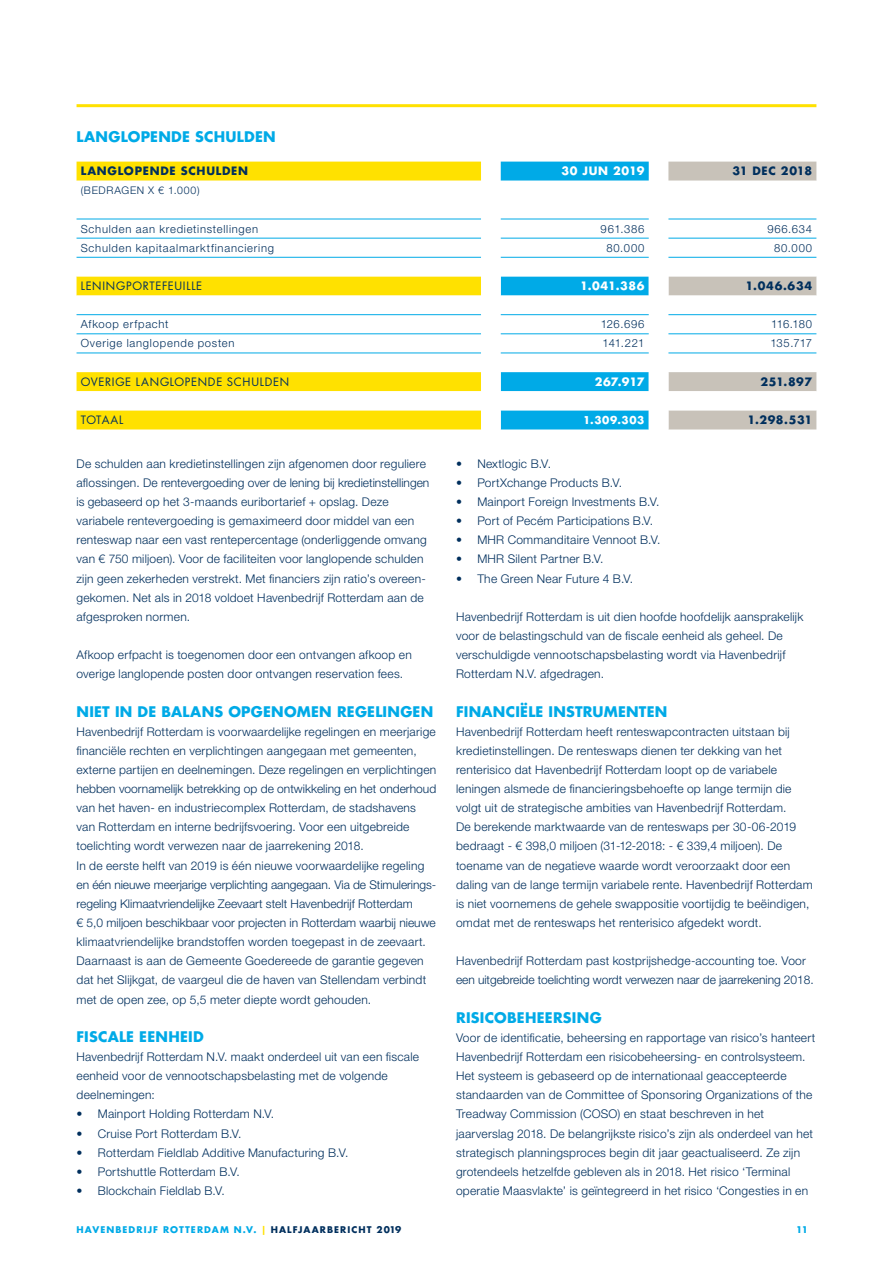
<style>
.page{position:relative;width:893px;height:1263px;background:#fff}
.page>*{position:absolute;margin:0;border:0;box-sizing:border-box;transform-origin:0 0}
.t1{font:700 14.25px "Futura Std";letter-spacing:.02em;color:#00aae7}
.t2{font:300 12px/19.2px "Helvetica Neue LT Std";letter-spacing:.02em;color:#002f5d}
.t3{font:300 12px/19.2px "Helvetica Neue LT Std";letter-spacing:-.005em;color:#002f5d}
.t4{font:300 11.25px "Helvetica Neue LT Std";letter-spacing:.065em;color:#002f5d}
.t5{font:11.25px "Futura Std";letter-spacing:.065em;color:#002f5d}
.t6{font:700 11.25px "Futura Std";letter-spacing:.065em;color:#002f5d}
.t7{font:700 11.25px "Futura Std";letter-spacing:.05em;color:#fff}
.t8{font:700 11.25px "Futura Std";letter-spacing:.025em;color:#002f5d}
.t9{font:300 10.5px "Helvetica Neue LT Std";letter-spacing:.07em;color:#002f5d}
.t10{font:700 10.5px "Futura Std";letter-spacing:.06em;color:#fff}
.t11{font:700 9px "Futura Std";letter-spacing:.12em;color:#00aae7}
.s1{color:#ffe100}
.s2{color:#002f5d}
</style>
<div class="page">
<div style="left:77px;top:162px;width:404px;height:19px;background:#ffe100"></div>
<div style="left:501px;top:162px;width:148px;height:19px;background:#00aae7"></div>
<div style="left:668px;top:162px;width:148px;height:19px;background:#c8c2b9"></div>
<svg style="left:77px;top:410px;width:739px;height:19px;background:#c3d265"></svg>
<svg style="left:77px;top:218px;width:739px;height:174px"></svg>
<hr style="left:77px;top:219px;width:404px;height:1px;background:#00aae7">
<hr style="left:501px;top:219px;width:148px;height:1px;background:#00aae7">
<hr style="left:668px;top:219px;width:148px;height:1px;background:#00aae7">
<hr style="left:77px;top:257px;width:404px;height:1px;background:#00aae7">
<hr style="left:501px;top:257px;width:148px;height:1px;background:#00aae7">
<hr style="left:668px;top:257px;width:148px;height:1px;background:#00aae7">
<hr style="left:77px;top:334px;width:404px;height:1px;background:#00aae7">
<hr style="left:501px;top:334px;width:148px;height:1px;background:#00aae7">
<hr style="left:668px;top:334px;width:148px;height:1px;background:#00aae7">
<hr style="left:77px;top:238px;width:404px;height:1px;background:#00aae7">
<hr style="left:501px;top:238px;width:148px;height:1px;background:#00aae7">
<hr style="left:668px;top:238px;width:148px;height:1px;background:#00aae7">
<hr style="left:77px;top:353px;width:404px;height:1px;background:#00aae7">
<hr style="left:501px;top:353px;width:148px;height:1px;background:#00aae7">
<hr style="left:668px;top:353px;width:148px;height:1px;background:#00aae7">
<hr style="left:77px;top:314px;width:404px;height:1px;background:#00aae7">
<hr style="left:501px;top:314px;width:148px;height:1px;background:#00aae7">
<hr style="left:668px;top:314px;width:148px;height:1px;background:#00aae7">
<hr style="left:77px;top:104px;width:739px;height:3px;background:#ffe100">
<p class="t1" style="left:77px;top:128px;width:201px">LANGLOPENDE SCHULDEN</p>
<p class="t6" style="left:81px;top:164px;width:169px">LANGLOPENDE SCHULDEN</p>
<p class="t7" style="left:561px;top:164px;width:85px">30 JUN 2019</p>
<p class="t8" style="left:732px;top:164px;width:81px">31 DEC 2018</p>
<p class="t9" style="left:81px;top:184px;width:120px">(BEDRAGEN X € 1.000)</p>
<p class="t4" style="left:81px;top:222px;width:179px">Schulden aan kredietinstellingen</p>
<p class="t4" style="left:601px;top:222px;width:45px">961.386</p>
<p class="t4" style="left:767px;top:222px;width:46px">966.634</p>
<p class="t4" style="left:81px;top:241px;width:195px">Schulden kapitaalmarktfinanciering</p>
<p class="t4" style="left:606px;top:241px;width:40px">80.000</p>
<p class="t4" style="left:774px;top:241px;width:40px">80.000</p>
<p class="t5" style="left:81px;top:279px;width:123px">LENINGPORTEFEUILLE</p>
<p class="t7" style="left:580px;top:278px;width:66px">1.041.386</p>
<p class="t6" style="left:746px;top:278px;width:68px">1.046.634</p>
<p class="t4" style="left:81px;top:317px;width:89px">Afkoop erfpacht</p>
<p class="t4" style="left:601px;top:317px;width:45px">126.696</p>
<p class="t4" style="left:771px;top:317px;width:43px">116.180</p>
<p class="t4" style="left:81px;top:336px;width:155px">Overige langlopende posten</p>
<p class="t4" style="left:603px;top:336px;width:43px">141.221</p>
<p class="t4" style="left:770px;top:336px;width:43px">135.717</p>
<p class="t5" style="left:81px;top:374px;width:210px">OVERIGE LANGLOPENDE SCHULDEN</p>
<p class="t7" style="left:595px;top:374px;width:51px">267.917</p>
<p class="t6" style="left:760px;top:374px;width:53px">251.897</p>
<p class="t5" style="left:81px;top:413px;width:44px">TOTAAL</p>
<p class="t10" style="left:583px;top:413px;width:63px">1.309.303</p>
<p class="t6" style="left:747px;top:412px;width:66px">1.298.531</p>
<p class="t2" style="left:77px;top:454px;width:354px">De schulden aan kredietinstellingen zijn afgenomen door reguliere aflossingen. De rentevergoeding over de lening bij kredietinstellingen is gebaseerd op het 3-maands euribortarief + opslag. Deze variabele rentevergoeding is gemaximeerd door middel van een renteswap naar een vast rentepercentage (onderliggende omvang van € 750 miljoen). Voor de faciliteiten voor langlopende schulden zijn geen zekerheden verstrekt. Met financiers zijn ratio’s overeen&shy;gekomen. Net als in 2018 voldoet Havenbedrijf Rotterdam aan de afgesproken normen.</p>
<p class="t2" style="left:77px;top:645px;width:337px">Afkoop erfpacht is toegenomen door een ontvangen afkoop en overige langlopende posten door ontvangen reservation fees.</p>
<p class="t1" style="left:77px;top:702px;width:358px">NIET IN DE BALANS OPGENOMEN REGELINGEN</p>
<p class="t2" style="left:77px;top:721px;width:361px">Havenbedrijf Rotterdam is voorwaardelijke regelingen en meerjarige financiële rechten en verplichtingen aangegaan met gemeenten, externe partijen en deelnemingen. Deze regelingen en verplichtingen hebben voornamelijk betrekking op de ontwikkeling en het onderhoud van het haven- en industriecomplex Rotterdam, de stadshavens van Rotterdam en interne bedrijfsvoering. Voor een uitgebreide toelichting wordt verwezen naar de jaarrekening 2018.<br>In de eerste helft van 2019 is één nieuwe voorwaardelijke regeling en één nieuwe meerjarige verplichting aangegaan. Via de Stimulerings&shy;regeling Klimaatvriendelijke Zeevaart stelt Havenbedrijf Rotterdam<br>€ 5,0 miljoen beschikbaar voor projecten in Rotterdam waarbij nieuwe klimaatvriendelijke brandstoffen worden toegepast in de zeevaart.<br>Daarnaast is aan de Gemeente Goedereede de garantie gegeven dat het Slijkgat, de vaargeul die de haven van Stellendam verbindt met de open zee, op 5,5 meter diepte wordt gehouden.</p>
<p class="t1" style="left:77px;top:1027px;width:129px">FISCALE EENHEID</p>
<p class="t2" style="left:77px;top:1047px;width:344px">Havenbedrijf Rotterdam N.V. maakt onderdeel uit van een fiscale eenheid voor de vennootschapsbelasting met de volgende deelnemingen:</p>
<p class="t2" style="left:77px;top:1104px;width:199px">• Mainport Holding Rotterdam N.V.</p>
<p class="t2" style="left:77px;top:1123px;width:166px">• Cruise Port Rotterdam B.V.</p>
<p class="t2" style="left:77px;top:1142px;width:273px">• Rotterdam Fieldlab Additive Manufacturing B.V.</p>
<p class="t2" style="left:77px;top:1162px;width:165px">• Portshuttle Rotterdam B.V.</p>
<p class="t2" style="left:77px;top:1181px;width:150px">• Blockchain Fieldlab B.V.</p>
<p class="t2" style="left:456px;top:454px;width:96px">• Nextlogic B.V.</p>
<p class="t2" style="left:456px;top:473px;width:167px">• PortXchange Products B.V.</p>
<p class="t2" style="left:456px;top:492px;width:205px">• Mainport Foreign Investments B.V.</p>
<p class="t2" style="left:456px;top:511px;width:199px">• Port of Pecém Participations B.V.</p>
<p class="t2" style="left:456px;top:530px;width:206px">• MHR Commanditaire Vennoot B.V.</p>
<p class="t2" style="left:456px;top:549px;width:149px">• MHR Silent Partner B.V.</p>
<p class="t2" style="left:456px;top:568px;width:179px">• The Green Near Future 4 B.V.</p>
<p class="t2" style="left:456px;top:607px;width:349px">Havenbedrijf Rotterdam is uit dien hoofde hoofdelijk aansprakelijk voor de belastingschuld van de fiscale eenheid als geheel. De verschuldigde vennootschapsbelasting wordt via Havenbedrijf Rotterdam N.V. afgedragen.</p>
<p class="t1" style="left:456px;top:702px;width:213px">FINANCIËLE INSTRUMENTEN</p>
<p class="t2" style="left:456px;top:721px;width:358px">Havenbedrijf Rotterdam heeft renteswapcontracten uitstaan bij kredietinstellingen. De renteswaps dienen ter dekking van het renterisico dat Havenbedrijf Rotterdam loopt op de variabele leningen alsmede de financieringsbehoefte op lange termijn die volgt uit de strategische ambities van Havenbedrijf Rotterdam.<br>De berekende marktwaarde van de renteswaps per 30-06-2019 bedraagt - € 398,0 miljoen (31-12-2018: - € 339,4 miljoen). De toename van de negatieve waarde wordt veroorzaakt door een daling van de lange termijn variabele rente. Havenbedrijf Rotterdam is niet voornemens de gehele swappositie voortijdig te beëindigen, omdat met de renteswaps het renterisico afgedekt wordt.</p>
<p class="t3" style="left:456px;top:951px;width:359px">Havenbedrijf Rotterdam past kostprijshedge-accounting toe. Voor een uitgebreide toelichting wordt verwezen naar de jaarrekening 2018.</p>
<p class="t1" style="left:456px;top:1008px;width:147px">RISICOBEHEERSING</p>
<p class="t2" style="left:456px;top:1028px;width:361px">Voor de identificatie, beheersing en rapportage van risico’s hanteert Havenbedrijf Rotterdam een risicobeheersing- en controlsysteem.<br>Het systeem is gebaseerd op de internationaal geaccepteerde standaarden van de Committee of Sponsoring Organizations of the Treadway Commission (COSO) en staat beschreven in het jaarverslag 2018. De belangrijkste risico’s zijn als onderdeel van het strategisch planningsproces begin dit jaar geactualiseerd. Ze zijn grotendeels hetzelfde gebleven als in 2018. Het risico ‘Terminal operatie Maasvlakte’ is geïntegreerd in het risico ‘Congesties in en</p>
<p class="t11" style="left:77px;top:1224px;width:326px">HAVENBEDRIJF ROTTERDAM N.V. <span class="s1">|</span> <span class="s2">HALFJAARBERICHT 2019</span></p>
<p class="t11" style="left:796px;top:1224px;width:13px">11</p>
</div>
